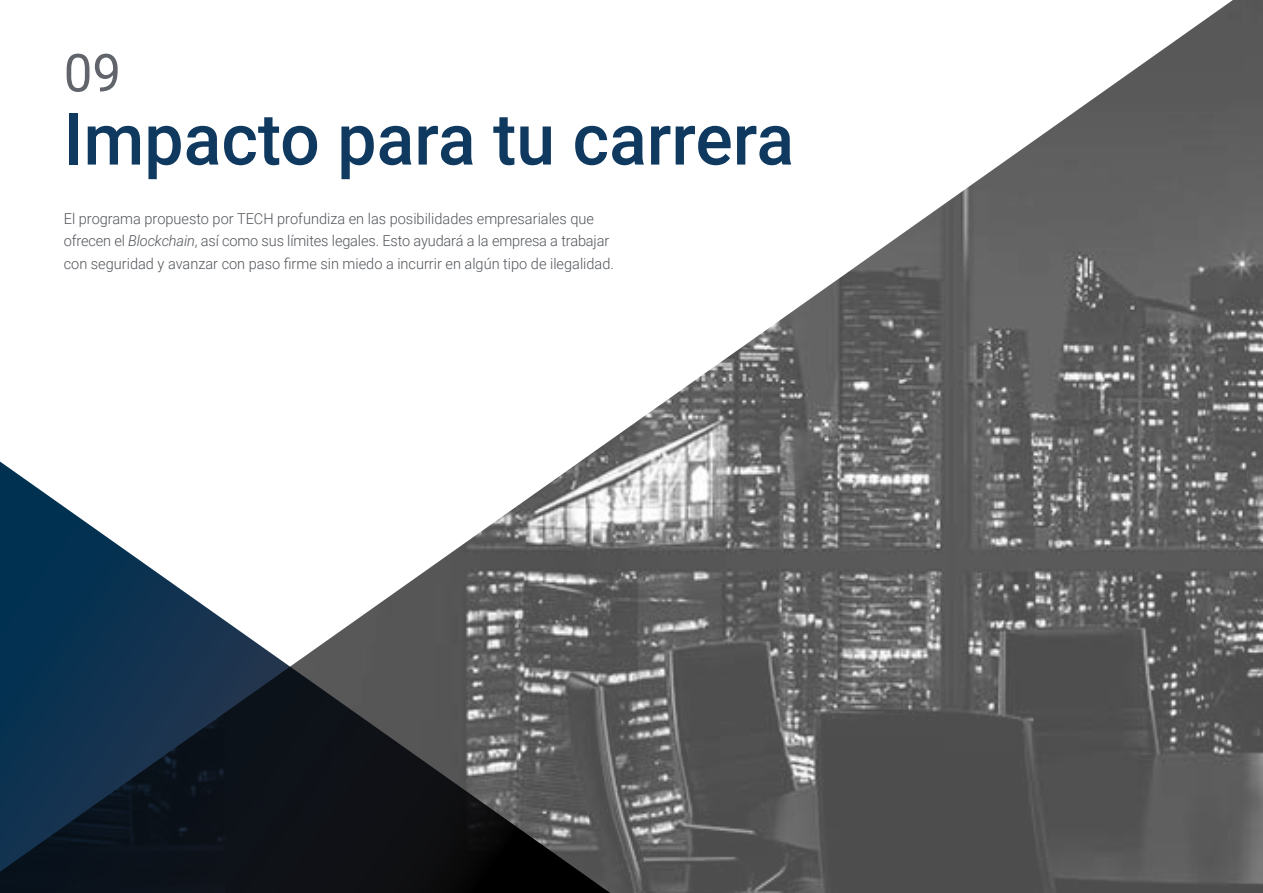
<style>
.page{position:relative;width:1263px;height:893px;background:#fff}
.page>*{position:absolute;margin:0;border:0;box-sizing:border-box;transform-origin:0 0}
.t1{font:500 72px "Roboto";color:#0f395f}
.t2{font:52.5px "Roboto";color:#61646a}
.t3{font:300 15px/22.5px "Roboto";color:#52555b}
.s1{font-style:italic}
</style>
<div class="page">
<img style="left:602px;top:0;width:661px;height:893px">
<svg style="left:0;top:446px;width:640px;height:447px"></svg>
<h2 class="t2" style="left:64px;top:36px;width:59px">09</h2>
<h1 class="t1" style="left:64px;top:89px;width:732px">Impacto para tu carrera</h1>
<p class="t3" style="left:64px;top:207px;width:552px">El programa propuesto por TECH profundiza en las posibilidades empresariales que ofrecen el <span class="s1">Blockchain</span>, así como sus límites legales. Esto ayudará a la empresa a trabajar con seguridad y avanzar con paso firme sin miedo a incurrir en algún tipo de ilegalidad.</p>
</div>
